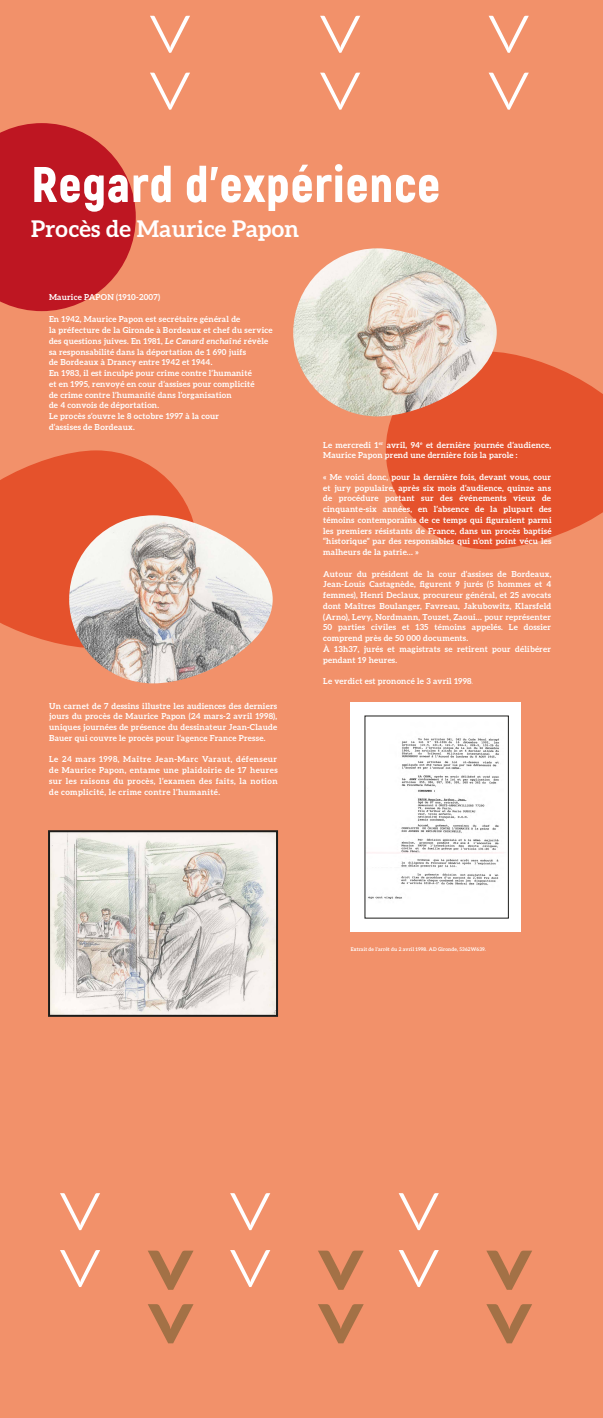
<style>
.page{position:relative;width:603px;height:1418px;background:#fff}
.page>*{position:absolute;margin:0;border:0;box-sizing:border-box;transform-origin:0 0}
.t1{font:900 50px "Akrobat";letter-spacing:.02em;color:#fff}
.t2{font:700 23px "Aleo";letter-spacing:.01em;color:#fff}
.t3{font:700 8.25px/10.8px "Aleo";letter-spacing:.025em;color:#fff;text-align:justify}
.t4{font:700 5px "Aleo";letter-spacing:.025em;color:#fff}
.s1{font-style:italic}
.s2{font-size:5px}
</style>
<div class="page">
<div style="left:0;top:0;width:602px;height:1417px;background:#f2916a"></div>
<svg style="left:0;top:123px;width:136px;height:188px"></svg>
<svg style="left:60px;top:1193px;width:40px;height:37px"></svg>
<svg style="left:60px;top:1250px;width:40px;height:36px"></svg>
<svg style="left:148px;top:1250px;width:45px;height:39px"></svg>
<svg style="left:148px;top:1304px;width:45px;height:39px"></svg>
<svg style="left:230px;top:1193px;width:40px;height:37px"></svg>
<svg style="left:230px;top:1250px;width:40px;height:36px"></svg>
<svg style="left:318px;top:1250px;width:45px;height:39px"></svg>
<svg style="left:318px;top:1304px;width:45px;height:39px"></svg>
<svg style="left:398px;top:1193px;width:40px;height:37px"></svg>
<svg style="left:398px;top:1250px;width:40px;height:36px"></svg>
<svg style="left:486px;top:1250px;width:46px;height:39px"></svg>
<svg style="left:486px;top:1304px;width:46px;height:39px"></svg>
<svg style="left:150px;top:16px;width:40px;height:37px"></svg>
<svg style="left:150px;top:73px;width:40px;height:37px"></svg>
<svg style="left:320px;top:16px;width:40px;height:37px"></svg>
<svg style="left:320px;top:73px;width:40px;height:37px"></svg>
<svg style="left:488px;top:16px;width:40px;height:37px"></svg>
<svg style="left:489px;top:73px;width:39px;height:37px"></svg>
<svg style="left:0;top:450px;width:191px;height:198px;fill:#e5522c"></svg>
<svg style="left:385px;top:351px;width:217px;height:198px;background:#e65b35"></svg>
<img style="left:293px;top:248px;width:203px;height:168px;border-radius:84px">
<img style="left:69px;top:515px;width:203px;height:168px;border-radius:84px">
<div style="left:350px;top:702px;width:171px;height:230px;background:#fff"></div>
<img style="left:365px;top:738px;width:143px;height:181px">
<img style="left:51px;top:833px;width:224px;height:180px">
<div style="left:48px;top:830px;width:230px;height:186px;border:2px solid #1d1d1b"></div>
<h1 class="t1" style="left:31px;top:152px;width:410px">Regard d’expérience</h1>
<h2 class="t2" style="left:31px;top:215px;width:269px">Procès de Maurice Papon</h2>
<p class="t3" style="left:49px;top:291px;width:112px">Maurice PAPON (1910-2007)</p>
<p class="t3" style="left:49px;top:314px;width:225px;text-align:left">En 1942, Maurice Papon est secrétaire général de<br>la préfecture de la Gironde à Bordeaux et chef du service des questions juives. En 1981, <span class="s1">Le Canard enchaîné</span> révèle sa responsabilité dans la déportation de 1 690 juifs<br>de Bordeaux à Drancy entre 1942 et 1944.<br>En 1983, il est inculpé pour crime contre l’humanité<br>et en 1995, renvoyé en cour d’assises pour complicité<br>de crime contre l’humanité dans l’organisation<br>de 4 convois de déportation.<br>Le procès s’ouvre le 8 octobre 1997 à la cour<br>d’assises de Bordeaux.</p>
<p class="t3" style="left:49px;top:700px;width:229px">Un carnet de 7 dessins illustre les audiences des derniers jours du procès de Maurice Papon (24 mars-2 avril 1998), uniques journées de présence du dessinateur Jean-Claude Bauer qui couvre le procès pour l’agence France Presse.</p>
<p class="t3" style="left:49px;top:754px;width:230px">Le 24 mars 1998, Maître Jean-Marc Varaut, défenseur de Maurice Papon, entame une plaidoirie de 17 heures sur les raisons du procès, l’examen des faits, la notion de complicité, le crime contre l’humanité.</p>
<p class="t3" style="left:323px;top:439px;width:229px">Le mercredi 1<sup>er</sup> avril, 94<sup>e</sup> et dernière journée d’audience,<br>Maurice Papon prend une dernière fois la parole :</p>
<p class="t3" style="left:323px;top:471px;width:230px">« Me voici donc, pour la dernière fois, devant vous, cour et jury populaire, après six mois d’audience, quinze ans de procédure portant sur des événements vieux de cinquante-six années, en l’absence de la plupart des témoins contemporains de ce temps qui figuraient parmi les premiers résistants de France, dans un procès baptisé “historique” par des responsables qui n’ont point vécu les malheurs de la patrie… »</p>
<p class="t3" style="left:323px;top:568px;width:229px;text-align:left">Autour du président de la cour d’assises de Bordeaux, Jean-Louis Castagnède, figurent 9 jurés (5 hommes et 4 femmes), Henri Declaux, procureur général, et 25 avocats dont Maîtres Boulanger, Favreau, Jakubowitz, Klarsfeld (Arno), Levy, Nordmann, Touzet, Zaoui… pour représenter 50 parties civiles et 135 témoins appelés. Le dossier comprend près de 50 000 documents.<br>À 13h37, jurés et magistrats se retirent pour délibérer pendant 19 heures.</p>
<p class="t3" style="left:323px;top:675px;width:151px">Le verdict est prononcé le 3 avril 1998<span class="s2">.</span></p>
<p class="t4" style="left:350px;top:946px;width:136px">Extrait de l’arrêt du 2 avril 1998. AD Gironde, 5362W639.</p>
</div>
